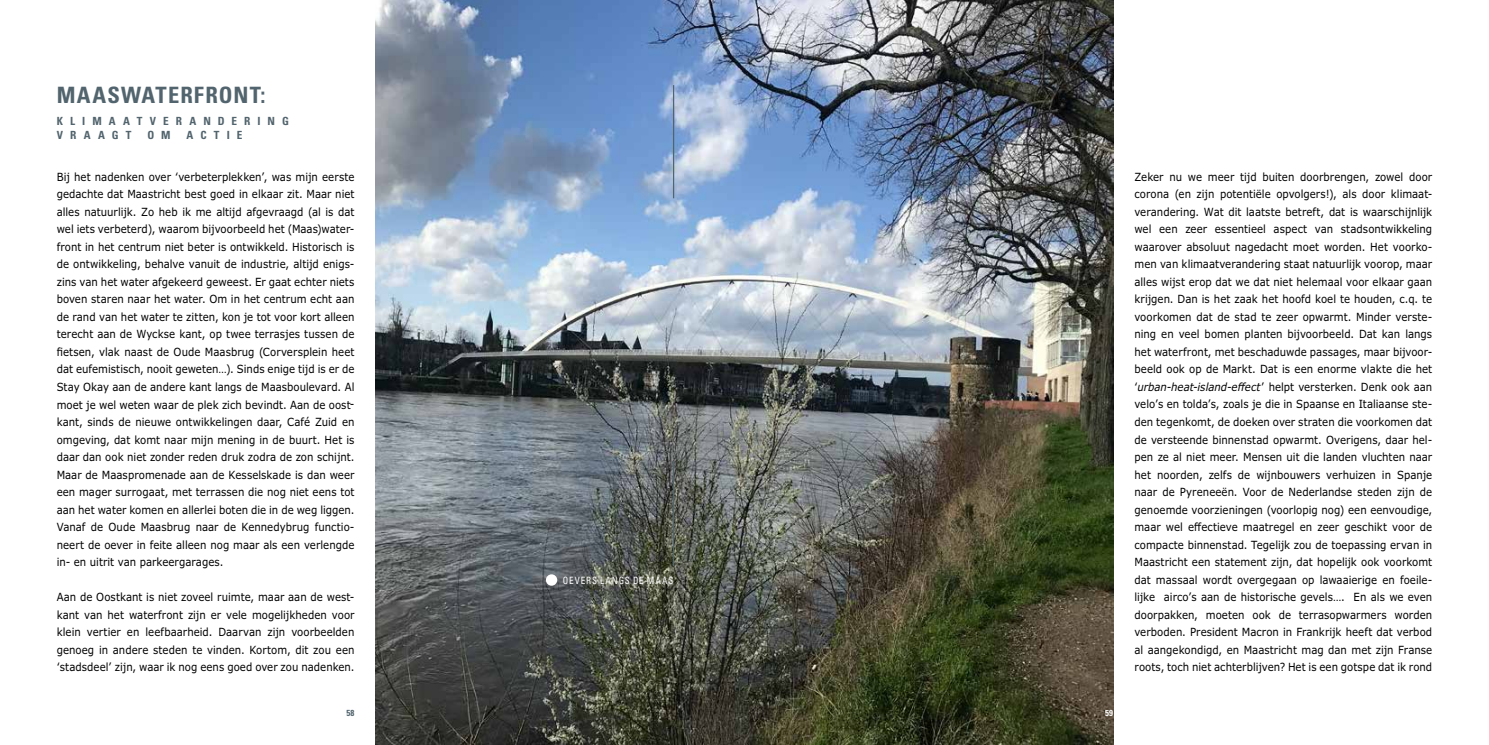
<style>
.page{position:relative;width:1489px;height:745px;background:#fff}
.page>*{position:absolute;margin:0;border:0;box-sizing:border-box;transform-origin:0 0}
.t1{font:700 condensed 22.5px "Univers";letter-spacing:.05em;color:#52646d}
.t2{font:11.25px/17.5px "Verdana Pro";letter-spacing:.005em;color:#000;text-align:justify;scale:.9 1}
.t3{font:700 condensed 11.25px/13.8px "Univers";letter-spacing:.63em;color:#52646d}
.t4{font:condensed 10px "Univers";letter-spacing:.1em;color:#fff;scale:.9 1}
.t5{font:700 condensed 8.75px "Univers";color:#52646d}
.t6{font:700 condensed 8.75px "Univers";color:#fff}
.s1{font-style:italic}
</style>
<div class="page">
<img style="left:376px;top:0;width:737px;height:744px">
<hr style="left:673px;top:460px;width:1px;height:105px;background:#52646d">
<hr style="left:673px;top:85px;width:1px;height:113px;background:#52646d">
<div style="left:546px;top:574px;width:11px;height:11px;background:#fff;border-radius:50%"></div>
<h1 class="t1" style="left:57px;top:81px;width:210px">MAASWATERFRONT:</h1>
<p class="t3" style="left:57px;top:114px;width:234px">KLIMAATVERANDERING<br>VRAAGT</p>
<p class="t3" style="left:147px;top:128px;width:25px">O M</p>
<p class="t3" style="left:187px;top:128px;width:57px">ACTIE</p>
<p class="t2" style="left:57px;top:168px;width:332px">Bij het nadenken over ‘verbeterplekken’, was mijn eerste gedachte dat Maastricht best goed in elkaar zit. Maar niet alles natuurlijk. Zo heb ik me altijd afgevraagd (al is dat wel iets verbeterd), waarom bijvoorbeeld het (Maas)water&shy;front in het centrum niet beter is ontwikkeld. Historisch is de ontwikkeling, behalve vanuit de industrie, altijd enigs&shy;zins van het water afgekeerd geweest. Er gaat echter niets boven staren naar het water. Om in het centrum echt aan de rand van het water te zitten, kon je tot voor kort alleen terecht aan de Wyckse kant, op twee terrasjes tussen de fietsen, vlak naast de Oude Maasbrug (Corversplein heet dat eufemistisch, nooit geweten…). Sinds enige tijd is er de Stay Okay aan de andere kant langs de Maasboulevard. Al moet je wel weten waar de plek zich bevindt. Aan de oost&shy;kant, sinds de nieuwe ontwikkelingen daar, Café Zuid en omgeving, dat komt naar mijn mening in de buurt. Het is daar dan ook niet zonder reden druk zodra de zon schijnt.<br>Maar de Maaspromenade aan de Kesselskade is dan weer een mager surrogaat, met terrassen die nog niet eens tot aan het water komen en allerlei boten die in de weg liggen.<br>Vanaf de Oude Maasbrug naar de Kennedybrug functio&shy;neert de oever in feite alleen nog maar als een verlengde in- en uitrit van parkeergarages.</p>
<p class="t2" style="left:57px;top:588px;width:332px">Aan de Oostkant is niet zoveel ruimte, maar aan de west&shy;kant van het waterfront zijn er vele mogelijkheden voor klein vertier en leefbaarheid. Daarvan zijn voorbeelden genoeg in andere steden te vinden. Kortom, dit zou een ‘stadsdeel’ zijn, waar ik nog eens goed over zou nadenken.</p>
<p class="t4" style="left:563px;top:573px;width:124px">OEVERS LANGS DE MAAS</p>
<p class="t5" style="left:346px;top:707px;width:10px">58</p>
<p class="t6" style="left:1104px;top:707px;width:10px">59</p>
<p class="t2" style="left:1134px;top:168px;width:332px">Zeker nu we meer tijd buiten doorbrengen, zowel door corona (en zijn potentiële opvolgers!), als door klimaat&shy;verandering. Wat dit laatste betreft, dat is waarschijnlijk wel een zeer essentieel aspect van stadsontwikkeling waarover absoluut nagedacht moet worden. Het voorko&shy;men van klimaatverandering staat natuurlijk voorop, maar alles wijst erop dat we dat niet helemaal voor elkaar gaan krijgen. Dan is het zaak het hoofd koel te houden, c.q. te voorkomen dat de stad te zeer opwarmt. Minder verste&shy;ning en veel bomen planten bijvoorbeeld. Dat kan langs het waterfront, met beschaduwde passages, maar bijvoor&shy;beeld ook op de Markt. Dat is een enorme vlakte die het ‘<span class="s1">urban-heat-island-effect</span>’ helpt versterken. Denk ook aan velo’s en tolda’s, zoals je die in Spaanse en Italiaanse ste&shy;den tegenkomt, de doeken over straten die voorkomen dat de versteende binnenstad opwarmt. Overigens, daar hel&shy;pen ze al niet meer. Mensen uit die landen vluchten naar het noorden, zelfs de wijnbouwers verhuizen in Spanje naar de Pyreneeën. Voor de Nederlandse steden zijn de genoemde voorzieningen (voorlopig nog) een eenvoudige, maar wel effectieve maatregel en zeer geschikt voor de compacte binnenstad. Tegelijk zou de toepassing ervan in Maastricht een statement zijn, dat hopelijk ook voorkomt dat massaal wordt overgegaan op lawaaierige en foeile&shy;lijke airco’s aan de historische gevels…. En als we even doorpakken, moeten ook de terrasopwarmers worden verboden. President Macron in Frankrijk heeft dat verbod al aangekondigd, en Maastricht mag dan met zijn Franse roots, toch niet achterblijven? Het is een gotspe dat ik rond</p>
</div>
